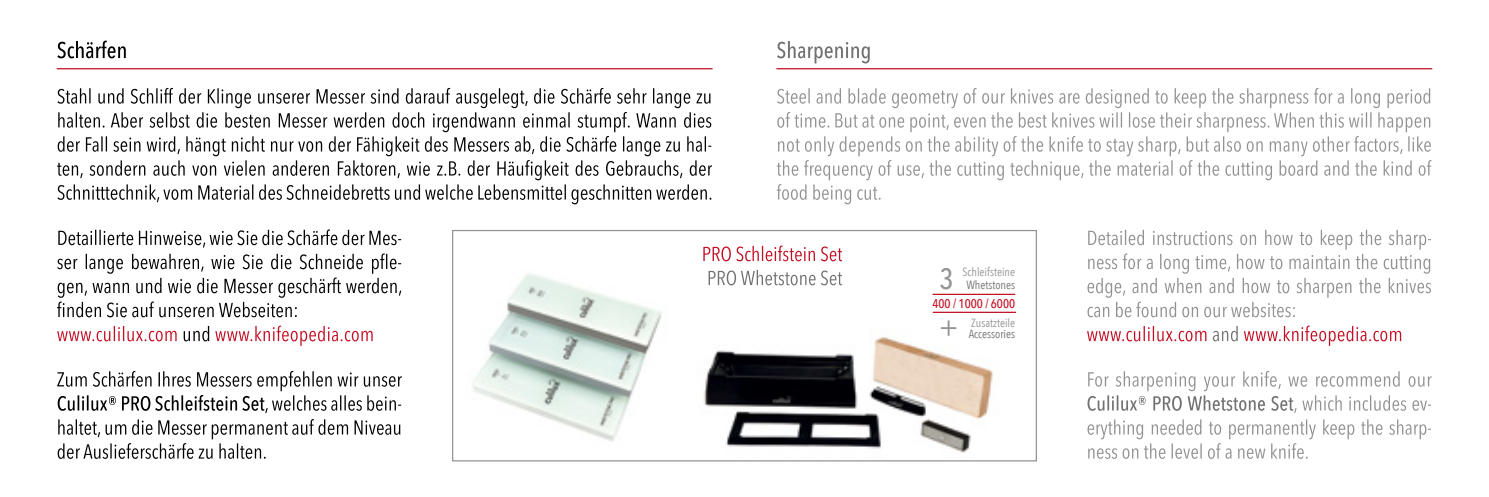
<style>
.page{position:relative;width:1489px;height:497px;background:#fff}
.page>*{position:absolute;margin:0;border:0;box-sizing:border-box;transform-origin:0 0}
.t1{font:30px "Avenir Next Condensed";color:#949495}
.t2{font:500 29.25px "Avenir Next Condensed";color:#949495}
.t3{font:500 12.5px "Avenir Next Condensed";color:#c30f23}
.t4{font:11.75px "Avenir Next Condensed";color:#949495}
.t5{font:11.75px "Avenir Next Condensed";color:#727171}
</style>
<div class="page">
<svg style="left:58px;top:419px;width:342px;height:39px"></svg>
<svg style="left:57px;top:371px;width:345px;height:41px"></svg>
<svg style="left:215px;top:325px;width:157px;height:20px"></svg>
<svg style="left:184px;top:325px;width:25px;height:16px"></svg>
<svg style="left:57px;top:325px;width:120px;height:16px"></svg>
<svg style="left:57px;top:253px;width:344px;height:64px"></svg>
<svg style="left:58px;top:229px;width:343px;height:18px"></svg>
<svg style="left:57px;top:88px;width:655px;height:116px"></svg>
<svg style="left:57px;top:41px;width:69px;height:17px"></svg>
<hr style="left:57px;top:68px;width:655px;height:1px;background:#c30f23">
<svg style="left:1087px;top:419px;width:343px;height:39px"></svg>
<svg style="left:1087px;top:371px;width:344px;height:41px"></svg>
<svg style="left:1243px;top:325px;width:157px;height:20px"></svg>
<svg style="left:1212px;top:326px;width:25px;height:15px"></svg>
<svg style="left:1087px;top:325px;width:119px;height:16px"></svg>
<svg style="left:1087px;top:229px;width:343px;height:88px"></svg>
<svg style="left:776px;top:88px;width:655px;height:116px"></svg>
<svg style="left:777px;top:41px;width:92px;height:22px"></svg>
<hr style="left:776px;top:68px;width:655px;height:1px;background:#c30f23">
<img style="left:454px;top:231px;width:580px;height:222px">
<div style="left:452px;top:229px;width:584px;height:232px;border:1px solid #949495"></div>
<hr style="left:932px;top:311px;width:84px;height:1px;background:#c30f23">
<hr style="left:932px;top:293px;width:83px;height:1px;background:#c30f23">
<svg style="left:708px;top:269px;width:134px;height:16px"></svg>
<svg style="left:703px;top:245px;width:139px;height:16px"></svg>
<p class="t4" style="left:962px;top:262px;width:54px">Schleifsteine</p>
<h2 class="t2" style="left:939px;top:261px;width:16px">3</h2>
<p class="t5" style="left:966px;top:274px;width:50px">Whetstones</p>
<h1 class="t1" style="left:938px;top:300px;width:21px">+</h1>
<p class="t4" style="left:971px;top:312px;width:45px">Zusatzteile</p>
<p class="t3" style="left:932px;top:296px;width:84px">400 / 1000 / 6000</p>
<p class="t5" style="left:968px;top:323px;width:48px">Accessories</p>
</div>
